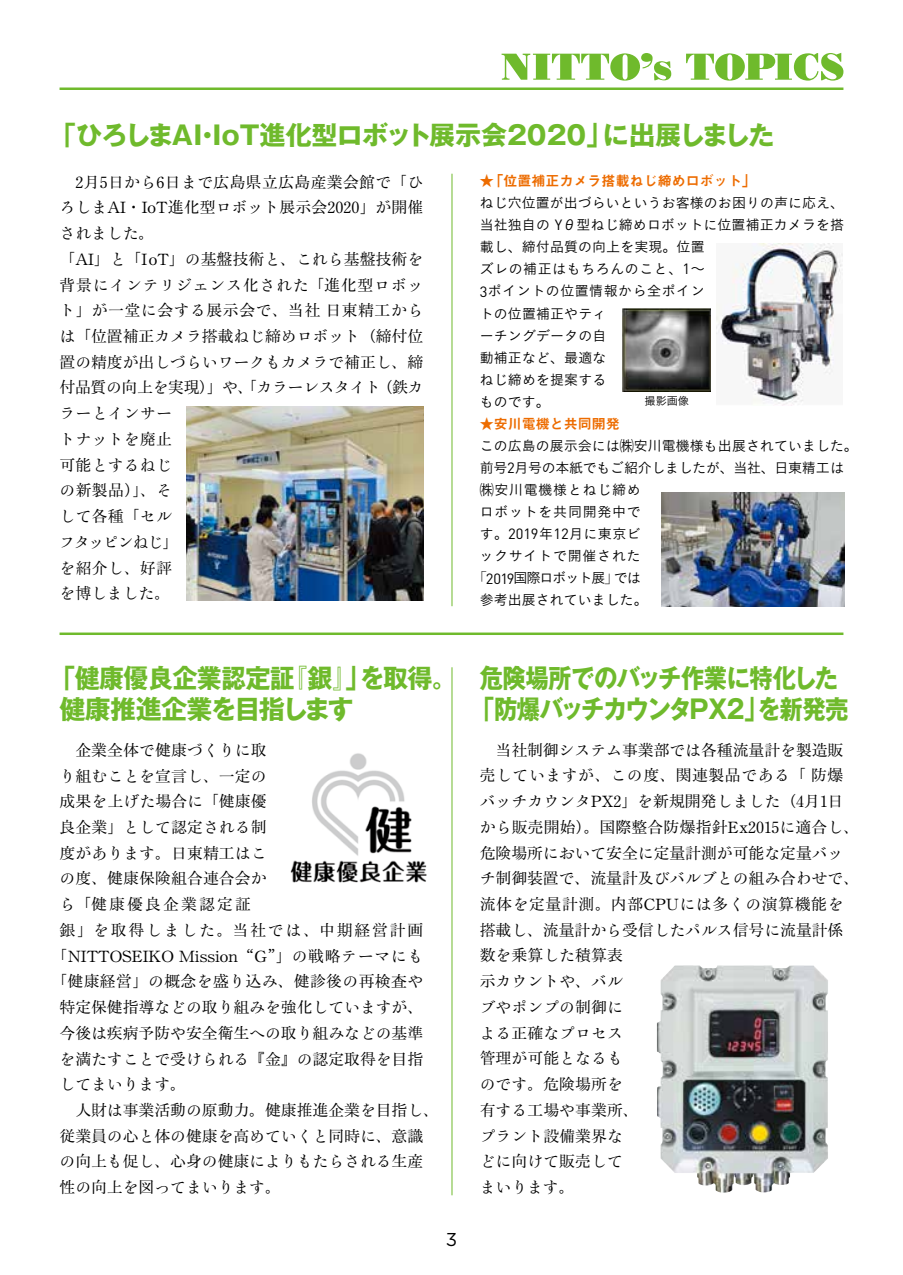
<style>
.page{position:relative;width:903px;height:1275px;background:#fff}
.page>*{position:absolute;margin:0;border:0;box-sizing:border-box;transform-origin:0 0}
.t1{font:700 26.07px/31px "Gothic MB101 Pr 6 N";letter-spacing:-.025em;color:#6fba2c;text-align:center;scale:.9 1}
.t2{font:700 26.07px "Gothic MB101 Pr 6 N";color:#6fba2c}
.t3{font:700 26.07px/31px "Gothic MB101 Pr 6 N";letter-spacing:-.025em;color:#6fba2c;scale:.96 1}
.t4{font:18.55px "Gotham";color:#000}
.t5{font:500 15.75px/25.7px "Ro H Min Sink Pro";letter-spacing:.005em;color:#000}
.t6{font:500 15.75px "Ro H Min Sink Pro";letter-spacing:.025em;color:#000}
.t7{font:500 15.75px "Ro H Min Sink Pro";letter-spacing:.12em;color:#000}
.t8{font:500 15.75px "Ro H Min Sink Pro";letter-spacing:.135em;color:#000}
.t9{font:14px/22.1px "Koburina Go Std N W3";letter-spacing:.005em;color:#000}
.t10{font:14px "Midashi Go Pr 6 N MB31";color:#ed6c00}
.t11{font:14px "Koburina Go Std N W3";letter-spacing:-.025em;color:#000}
.t12{font:14px "Koburina Go Std N W3";letter-spacing:.05em;color:#000}
.t13{font:14px "Koburina Go Std N W3";letter-spacing:-.075em;color:#000}
.t14{font:14px "Koburina Go Std N W3";letter-spacing:.055em;color:#000}
.t15{font:11.2px "Koburina Go Std N W3";color:#000}
.s1{font-family:"Koburina Go Std N W3"}
.s2{font-family:"DIN";font-size:14.7px}
.s3{font-family:"Koz Min Pro"}
</style>
<div class="page">
<hr style="left:60px;top:88px;width:783px;height:2px;background:#6fba2c">
<hr style="left:60px;top:632px;width:783px;height:3px;background:#6fba2c">
<hr style="left:451px;top:174px;width:1px;height:432px;background:#6fba2c">
<hr style="left:451px;top:667px;width:1px;height:528px;background:#6fba2c">
<svg style="left:501px;top:53px;width:342px;height:28px"></svg>
<img style="left:717px;top:244px;width:125px;height:161px">
<img style="left:623px;top:308px;width:88px;height:84px">
<img style="left:661px;top:492px;width:183px;height:114px">
<img style="left:657px;top:965px;width:171px;height:228px">
<img style="left:290px;top:753px;width:137px;height:130px">
<img style="left:187px;top:407px;width:236px;height:193px">
<h1 class="t2" style="left:50px;top:114px;width:726px">「ひろしまAI・IoT進化型ロボット展示会2020」に出展しました</h1>
<p class="t5" style="left:59px;top:170px;width:366px">　2月5日から6日まで広島県立広島産業会館で「ひろしまAI・IoT進化型ロボット展示会2020」が開催されました。<br>「AI」と「IoT」の基盤技術と、これら基盤技術を背景にインテリジェンス化された「進化型ロボット」が一堂に会する展示会で、当社 日東精工からは「位置補正カメラ搭載ねじ締めロボット（締付位置の精度が出しづらいワークもカメラで補正し、締付品質の向上を実現）」や、「カラーレスタイト（鉄カラーとインサー<br>トナットを廃止<br>可能とするねじ<br>の新製品）」、そ<br>して各種「セル<br>フタッピンねじ」<br>を紹介し、好評<br>を博しました。</p>
<p class="t10" style="left:480px;top:170px;width:278px"><span class="s1">★</span>「位置補正カメラ搭載ねじ締めロボット」</p>
<p class="t9" style="left:480px;top:192px;width:366px">ねじ穴位置が出づらいというお客様のお困りの声に応え、当社独自の <span class="s2">Y</span>θ型ねじ締めロボットに位置補正カメラを搭載し、締付品質の向上を実現。位置<br>ズレの補正はもちろんのこと、<span class="s2">1</span>～<br><span class="s2">3</span>ポイントの位置情報から全ポイン<br>トの位置補正やティ<br>ーチングデータの自<br>動補正など、最適な<br>ねじ締めを提案する<br>ものです。</p>
<p class="t10" style="left:480px;top:412px;width:142px">★安川電機と共同開発</p>
<p class="t9" style="left:480px;top:434px;width:379px">この広島の展示会には㈱安川電機様も出展されていました。</p>
<p class="t11" style="left:480px;top:457px;width:366px">前号<span class="s2">2</span>月号の本紙でもご紹介しましたが、当社、日東精工は</p>
<p class="t12" style="left:480px;top:479px;width:163px">㈱安川電機様とねじ締め</p>
<p class="t12" style="left:480px;top:501px;width:163px">ロボットを共同開発中で</p>
<p class="t9" style="left:480px;top:523px;width:163px">す。<span class="s2">2019</span>年<span class="s2">12</span>月に東京ビ</p>
<p class="t14" style="left:479px;top:545px;width:163px">ックサイトで開催された</p>
<p class="t13" style="left:473px;top:568px;width:170px"><span class="s3">「</span><span class="s2">2019</span>国際ロボット展<span class="s3">」</span>では</p>
<p class="t9" style="left:480px;top:589px;width:170px">参考出展されていました。</p>
<p class="t15" style="left:644px;top:392px;width:46px">撮影画像</p>
<h1 class="t3" style="left:60px;top:662px;width:415px;text-indent:-9px">「健康優良企業認定証『銀』」を取得。健康推進企業を目指します</h1>
<h1 class="t1" style="left:471px;top:662px;width:421px">危険場所でのバッチ作業に特化した「防爆バッチカウンタＰＸ２」を新発売</h1>
<p class="t5" style="left:60px;top:738px;width:209px">　企業全体で健康づくりに取</p>
<p class="t5" style="left:60px;top:764px;width:209px">り組むことを宣言し、一定の</p>
<p class="t5" style="left:60px;top:790px;width:209px">成果を上げた場合に「健康優</p>
<p class="t5" style="left:60px;top:815px;width:209px">良企業」として認定される制</p>
<p class="t5" style="left:60px;top:841px;width:209px">度があります。日東精工はこ</p>
<p class="t5" style="left:60px;top:867px;width:209px">の度、健康保険組合連合会か</p>
<p class="t8" style="left:60px;top:894px;width:209px">ら「健康優良企業認定証　</p>
<p class="t7" style="left:60px;top:920px;width:365px">銀」を取得しました。当社では、中期経営計画</p>
<p class="t5" style="left:52px;top:944px;width:373px">「NITTOSEIKO Mission“G”」の戦略テーマにも</p>
<p class="t6" style="left:52px;top:972px;width:373px">「健康経営」の概念を盛り込み、健診後の再検査や</p>
<p class="t5" style="left:60px;top:995px;width:365px">特定保健指導などの取り組みを強化していますが、</p>
<p class="t5" style="left:60px;top:1021px;width:365px">今後は疾病予防や安全衛生への取り組みなどの基準</p>
<p class="t5" style="left:60px;top:1047px;width:365px">を満たすことで受けられる『金』の認定取得を目指</p>
<p class="t5" style="left:60px;top:1073px;width:128px">してまいります。</p>
<p class="t5" style="left:60px;top:1098px;width:381px">　人財は事業活動の原動力。健康推進企業を目指し、</p>
<p class="t5" style="left:60px;top:1124px;width:365px">従業員の心と体の健康を高めていくと同時に、意識</p>
<p class="t5" style="left:60px;top:1150px;width:365px">の向上も促し、心身の健康によりもたらされる生産</p>
<p class="t5" style="left:60px;top:1175px;width:223px">性の向上を図ってまいります。</p>
<p class="t4" style="left:446px;top:1228px;width:13px">3</p>
<p class="t5" style="left:480px;top:738px;width:381px">　当社制御システム事業部では各種流量計を製造販売していますが、この度、関連製品である「 防爆バッチカウンタPX2」を新規開発しました（4月1日から販売開始）。国際整合防爆指針Ex2015に適合し、危険場所において安全に定量計測が可能な定量バッチ制御装置で、流量計及びバルブとの組み合わせで、流体を定量計測。内部CPUには多くの演算機能を搭載し、流量計から受信したパルス信号に流量計係数を乗算した積算表<br>示カウントや、バル<br>ブやポンプの制御に<br>よる正確なプロセス<br>管理が可能となるも<br>のです。危険場所を<br>有する工場や事業所、<br>プラント設備業界な<br>どに向けて販売して<br>まいります。</p>
</div>
